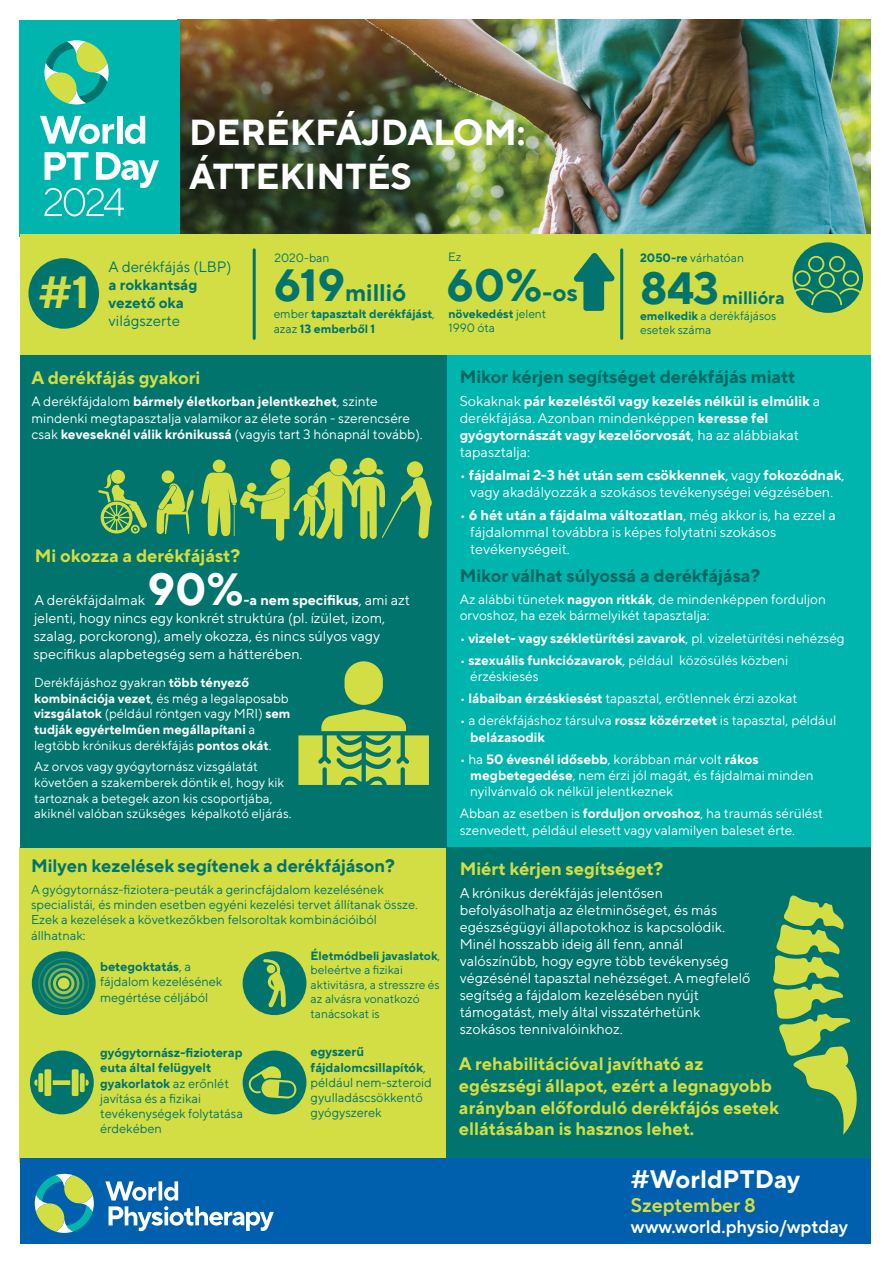
<style>
.page{position:relative;width:893px;height:1263px;background:#fff}
.page>*{position:absolute;margin:0;border:0;box-sizing:border-box;transform-origin:0 0}
.t1{font:700 45px "TT Norms Pro";color:#00746d}
.t2{font:700 45px "TT Norms Pro";color:#fff}
.t3{font:700 45px "TT Norms Pro";color:#d2de43}
.t4{font:700 36px/43.2px "TT Norms Pro";color:#fff}
.t5{font:700 25.2px "TT Norms Pro";color:#fff}
.t6{font:700 24px "TT Norms Pro";color:#00746d}
.t7{font:600 19.5px "TT Norms Pro";color:#d2de43}
.t8{font:700 18px/21.6px "TT Norms Pro";color:#d2de43}
.t9{font:700 18px "TT Norms Pro";color:#006660}
.t10{font:700 18px "TT Norms Pro";color:#00746d}
.t11{font:600 18px "TT Norms Pro";color:#fff}
.t12{font:15px "TT Norms Pro";color:#00746d}
.t13{font:700 15px/18px "TT Norms Pro";color:#00746d}
.t14{font:14.25px/17.1px "TT Norms Pro";color:#fff}
.t15{font:700 14.25px/17.1px "TT Norms Pro";color:#fff}
.t16{font:13.5px/16.2px "TT Norms Pro";color:#fff}
.t17{font:700 13.5px "TT Norms Pro";color:#fff}
.t18{font:13.05px/15.6px "TT Norms Pro";color:#fff}
.t19{font:12.75px/15.3px "TT Norms Pro";color:#00746d}
.t20{font:12px/14.4px "TT Norms Pro";color:#00746d}
.t21{font:700 12px/14.4px "TT Norms Pro";color:#00746d}
.s1{font-size:24px}
.s2{font-weight:700}
.s3{font-size:45px}
.s4{font-weight:400}
</style>
<div class="page">
<img style="left:180px;top:20px;width:690px;height:214px">
<div style="left:20px;top:848px;width:426px;height:315px;background:#d2de43"></div>
<div style="left:20px;top:20px;width:160px;height:216px;background:#00b5ae"></div>
<svg style="left:44px;top:40px;width:65px;height:64px"></svg>
<svg style="left:40px;top:116px;width:74px;height:28px"></svg>
<div style="left:117px;top:116px;width:6px;height:28px;background:#fff"></div>
<svg style="left:125px;top:116px;width:20px;height:28px"></svg>
<svg style="left:44px;top:152px;width:115px;height:64px"></svg>
<div style="left:446px;top:351px;width:424px;height:497px;background:#00b5ae"></div>
<div style="left:20px;top:351px;width:426px;height:497px;background:#00746d"></div>
<div style="left:30px;top:1050px;width:64px;height:64px;background:#00746d;border-radius:50%"></div>
<div style="left:446px;top:848px;width:424px;height:315px;background:#00746d"></div>
<div style="left:32px;top:951px;width:64px;height:64px;background:#00746d;border-radius:50%"></div>
<div style="left:243px;top:1050px;width:63px;height:64px;background:#00746d;border-radius:50%"></div>
<div style="left:243px;top:951px;width:63px;height:64px;background:#00746d;border-radius:50%"></div>
<svg style="left:298px;top:661px;width:131px;height:124px"></svg>
<svg style="left:34px;top:1069px;width:55px;height:27px"></svg>
<svg style="left:263px;top:959px;width:23px;height:48px"></svg>
<svg style="left:247px;top:1065px;width:50px;height:35px"></svg>
<svg style="left:38px;top:958px;width:51px;height:51px"></svg>
<svg style="left:773px;top:895px;width:84px;height:240px"></svg>
<svg style="left:201px;top:458px;width:231px;height:81px"></svg>
<div style="left:162px;top:470px;width:12px;height:13px;background:#d2de43;border-radius:50%"></div>
<svg style="left:156px;top:481px;width:38px;height:53px"></svg>
<div style="left:111px;top:470px;width:14px;height:14px;background:#d2de43;border-radius:50%"></div>
<svg style="left:98px;top:473px;width:49px;height:61px"></svg>
<div style="left:20px;top:1158px;width:850px;height:86px;background:#0160ae"></div>
<svg style="left:105px;top:1181px;width:169px;height:50px"></svg>
<svg style="left:35px;top:1174px;width:59px;height:59px"></svg>
<div style="left:20px;top:234px;width:850px;height:121px;background:#d2de43"></div>
<div style="left:28px;top:258px;width:71px;height:71px;background:#00746d;border-radius:50%"></div>
<svg style="left:574px;top:253px;width:41px;height:58px"></svg>
<hr style="left:253px;top:250px;width:3px;height:88px;background:#00746d">
<hr style="left:620px;top:250px;width:3px;height:88px;background:#00746d">
<div style="left:792px;top:242px;width:71px;height:71px;background:#00746d;border-radius:50%"></div>
<svg style="left:792px;top:256px;width:71px;height:49px"></svg>
<h2 class="t4" style="left:189px;top:108px;width:338px">DERÉKFÁJDALOM:<br>ÁTTEKINTÉS</h2>
<h1 class="t3" style="left:38px;top:259px;width:53px">#1</h1>
<p class="t12" style="left:109px;top:256px;width:125px">A derékfájás (LBP)</p>
<p class="t13" style="left:109px;top:275px;width:90px">a rokkantság vezető oka</p>
<p class="t12" style="left:109px;top:310px;width:73px">világszerte</p>
<p class="t20" style="left:274px;top:250px;width:56px">2020-ban</p>
<p class="t20" style="left:448px;top:249px;width:15px">Ez</p>
<h1 class="t1" style="left:446px;top:252px;width:133px">60%<span class="s1">-os</span></h1>
<p class="t20" style="left:448px;top:305px;width:99px"><span class="s2">növekedést</span> jelent<br>1990 óta</p>
<p class="t20" style="left:640px;top:308px;width:138px"><span class="s2">emelkedik</span> a derékfájásos esetek száma</p>
<p class="t20" style="left:640px;top:250px;width:105px"><span class="s2">2050-re</span> várhatóan</p>
<h3 class="t6" style="left:274px;top:275px;width:134px"><span class="s3">619</span>millió</h3>
<p class="t21" style="left:274px;top:306px;width:163px"><span class="s4">ember</span> tapasztalt derékfájást<span class="s4">, azaz</span> 13 emberből 1</p>
<h1 class="t1" style="left:640px;top:254px;width:80px">843</h1>
<p class="t10" style="left:722px;top:284px;width:64px">millióra</p>
<p class="t8" style="left:32px;top:366px;width:170px">A derékfájás gyakori</p>
<p class="t16" style="left:32px;top:392px;width:393px">A derékfájdalom <span class="s2">bármely életkorban jelentkezhet</span>, szinte mindenki megtapasztalja valamikor az élete során - szerencsére csak <span class="s2">keveseknél válik krónikussá</span> (vagyis tart 3 hónapnál tovább).</p>
<p class="t8" style="left:35px;top:543px;width:207px">Mi okozza a derékfájást?</p>
<p class="t14" style="left:35px;top:591px;width:112px">A derékfájdalmak</p>
<h1 class="t2" style="left:148px;top:556px;width:97px">90%</h1>
<p class="t14" style="left:34px;top:590px;width:378px;line-height:18px;text-indent:210px"><span class="s2">-a nem specifikus</span>, ami azt jelenti, hogy nincs egy konkrét struktúra (pl. ízület, izom, szalag, porckorong), amely okozza, és nincs súlyos vagy specifikus alapbetegség sem a hátterében.</p>
<p class="t18" style="left:34px;top:674px;width:258px">Derékfájáshoz gyakran <span class="s2">több tényező kombinációja vezet</span>, és még a legalaposabb <span class="s2">vizsgálatok</span> (például röntgen vagy MRI) <span class="s2">sem tudják egyértelműen megállapítani</span> a legtöbb krónikus derékfájás <span class="s2">pontos okát</span>.</p>
<p class="t18" style="left:34px;top:758px;width:259px">Az orvos vagy gyógytornász vizsgálatát követően a szakemberek döntik el, hogy kik tartoznak a betegek azon kis csoportjába, akiknél valóban szükséges képalkotó eljárás.</p>
<p class="t10" style="left:31px;top:853px;width:365px">Milyen kezelések segítenek a derékfájáson?</p>
<p class="t19" style="left:31px;top:880px;width:388px">A gyógytornász-fiziotera-peuták a gerincfájdalom kezelésének specialistái, és minden esetben egyéni kezelési tervet állítanak össze.<br>Ezek a kezelések a következőkben felsoroltak kombinációiból állhatnak:</p>
<p class="t19" style="left:100px;top:958px;width:124px"><span class="s2">betegoktatás</span>, a fájdalom kezelésének megértése céljából</p>
<p class="t19" style="left:100px;top:1044px;width:144px"><span class="s2">gyógytornász-fizioterap euta által felügyelt gyakorlatok</span> az erőnlét javítása és a fizikai tevékenységek folytatása érdekében</p>
<p class="t20" style="left:311px;top:948px;width:131px"><span class="s2">Életmódbeli javaslatok</span>, beleértve a fizikai aktivitásra, a stresszre és az alvásra vonatkozó tanácsokat is</p>
<p class="t19" style="left:311px;top:1043px;width:122px"><span class="s2">egyszerű fájdalomcsillapítók</span>, például nem-szteroid gyulladáscsökkentő gyógyszerek</p>
<p class="t9" style="left:460px;top:363px;width:337px">Mikor kérjen segítséget derékfájás miatt</p>
<p class="t15" style="left:460px;top:391px;width:362px"><span class="s4">Sokaknak</span> pár kezeléstől vagy kezelés nélkül is elmúlik <span class="s4">a derékfájása. Azonban mindenképpen</span> keresse fel gyógytornászát vagy kezelőorvosát<span class="s4">, ha az alábbiakat tapasztalja:</span></p>
<p class="t14" style="left:460px;top:465px;width:386px;text-align:center">• <span class="s2">fájdalmai 2-3 hét után sem csökkennek</span>, vagy <span class="s2">fokozódnak</span>, vagy akadályozzák a szokásos tevékenységei végzésében.</p>
<p class="t14" style="left:470px;top:506px;width:367px;text-indent:-11px">• <span class="s2">6 hét után a fájdalma változatlan</span>, még akkor is, ha ezzel a fájdalommal továbbra is képes folytatni szokásos tevékenységeit.</p>
<p class="t9" style="left:460px;top:562px;width:302px">Mikor válhat súlyossá a derékfájása?</p>
<p class="t16" style="left:460px;top:590px;width:368px">Az alábbi tünetek <span class="s2">nagyon ritkák</span>, de mindenképpen forduljon orvoshoz, ha ezek bármelyikét tapasztalja:</p>
<p class="t17" style="left:460px;top:628px;width:386px"><span class="s4">•</span> vizelet- vagy székletürítési zavarok<span class="s4">, pl. vizeletürítési nehézség</span></p>
<p class="t16" style="left:470px;top:651px;width:319px;text-indent:-11px">• <span class="s2">szexuális funkciózavarok</span>, például közösülés közbeni érzéskiesés</p>
<p class="t16" style="left:460px;top:689px;width:339px">• <span class="s2">lábaiban érzéskiesést</span> tapasztal, erőtlennek érzi azokat</p>
<p class="t16" style="left:470px;top:711px;width:368px;text-indent:-11px">• a derékfájáshoz társulva <span class="s2">rossz közérzetet</span> is tapasztal, például <span class="s2">belázasodik</span></p>
<p class="t16" style="left:470px;top:750px;width:345px;text-indent:-11px">• ha <span class="s2">50 évesnél idősebb</span>, korábban már volt <span class="s2">rákos megbetegedése</span>, nem érzi jól magát, és fájdalmai minden nyilvánvaló ok nélkül jelentkeznek</p>
<p class="t16" style="left:460px;top:804px;width:365px">Abban az esetben is <span class="s2">forduljon orvoshoz</span>, ha traumás sérülést szenvedett, például elesett vagy valamilyen baleset érte.</p>
<p class="t8" style="left:460px;top:856px;width:205px">Miért kérjen segítséget?</p>
<p class="t14" style="left:460px;top:883px;width:292px">A krónikus derékfájás jelentősen befolyásolhatja az életminőséget, és más egészségügyi állapotokhoz is kapcsolódik.<br>Minél hosszabb ideig áll fenn, annál valószínűbb, hogy egyre több tevékenység végzésénél tapasztal nehézséget. A megfelelő segítség a fájdalom kezelésében nyújt támogatást, mely által visszatérhetünk szokásos tennivalóinkhoz.</p>
<p class="t8" style="left:459px;top:1052px;width:322px">A rehabilitációval javítható az egészségi állapot, ezért a legnagyobb arányban előforduló derékfájós esetek ellátásában is hasznos lehet.</p>
<h3 class="t5" style="left:631px;top:1160px;width:171px">#WorldPTDay</h3>
<h3 class="t7" style="left:631px;top:1190px;width:126px">Szeptember 8</h3>
<p class="t11" style="left:631px;top:1213px;width:218px">www.world.physio/wptday</p>
</div>
